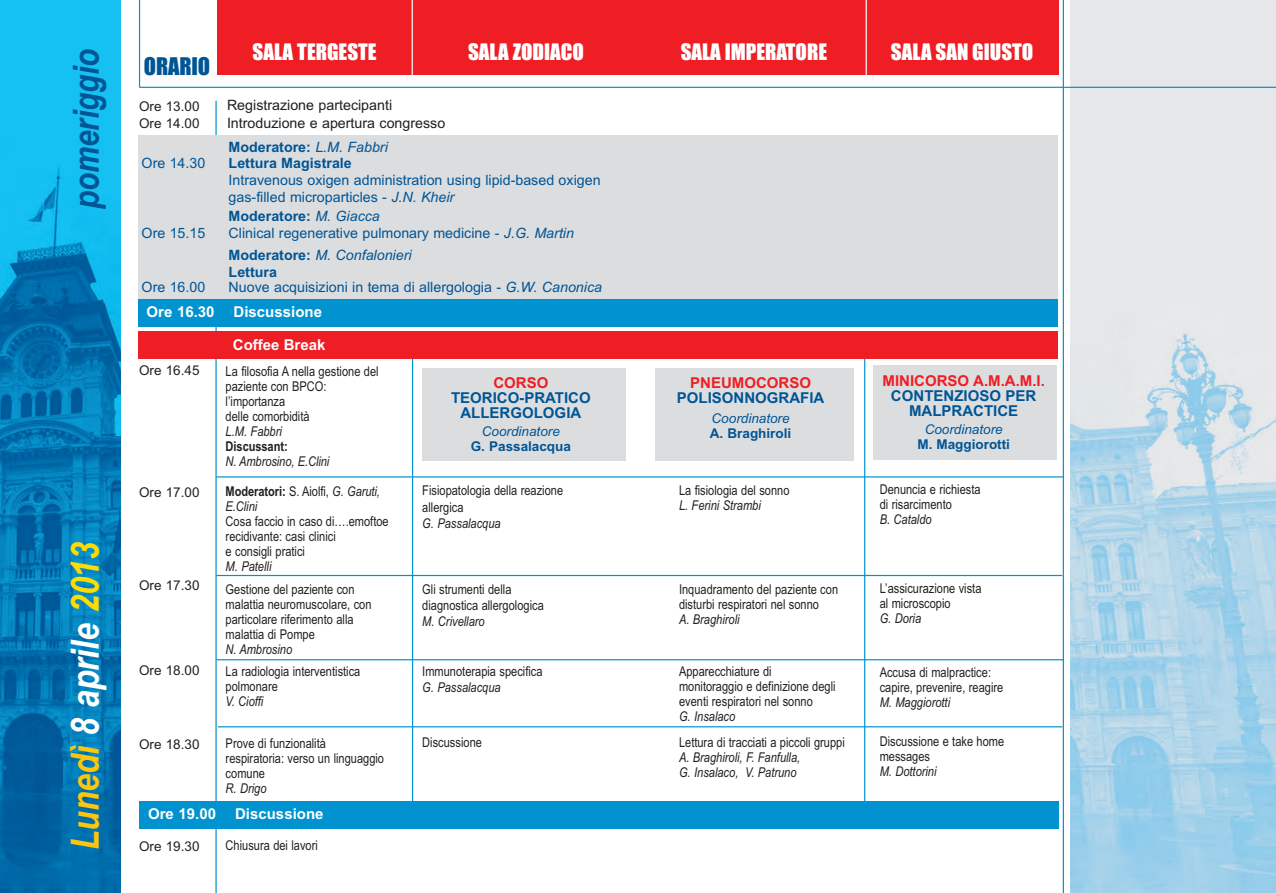
<style>
.page{position:relative;width:1276px;height:893px;background:#fff}
.page>*{position:absolute;margin:0;border:0;box-sizing:border-box;transform-origin:0 0}
.t1{font:italic 700 39px "Arial Narrow";color:#fff}
.t2{font:italic 700 36px "Arial Narrow";color:#005595}
.t3{font:22.5px "Impact";letter-spacing:-.005em;color:#005595}
.t4{font:21px "Impact";color:#fff}
.t5{font:700 15px/15px "Arial";color:#005595;text-align:center}
.t6{font:700 15px "Arial";color:#fff}
.t7{font:700 15px "Arial";color:#ee1e24}
.t8{font:14.25px/16.5px "Arial";color:#005595}
.t9{font:700 14.25px "Arial";color:#005595}
.t10{font:14.25px/18px "Arial";color:#231f20}
.t11{font:13.5px/15px "Arial Narrow";color:#231f20}
.t12{font:italic 13.5px/15px "Arial Narrow";color:#231f20}
.t13{font:13.5px/16.5px "Arial";color:#231f20}
.t14{font:700 13.5px "Arial";color:#005595}
.t15{font:italic 13.5px "Arial";color:#005595}
.t16{font:700 13.5px "Arial Narrow";letter-spacing:-.005em;color:#231f20}
.s1{font-weight:400;font-style:italic}
.s2{font-style:italic}
.s3{font-weight:700}
.s4{color:#fec50d}
.s5{color:#ffdc01}
.s6{font-weight:700;font-style:normal}
.s7{font-style:normal}
</style>
<div class="page">
<div style="left:1070px;top:0;width:206px;height:893px;background:#e6e7e9"></div>
<img style="left:1070px;top:333px;width:206px;height:560px">
<div style="left:0;top:0;width:121px;height:893px;background:#15c0f2"></div>
<img style="left:0;top:167px;width:121px;height:726px">
<div style="left:217px;top:0;width:841px;height:75px;background:#ee1e24"></div>
<hr style="left:215px;top:101px;width:2px;height:792px;background:#0093d0">
<hr style="left:139px;top:0;width:1px;height:88px;background:#0093d0">
<hr style="left:412px;top:346px;width:1px;height:476px;background:#0093d0">
<hr style="left:411px;top:0;width:2px;height:144px;background:#fff">
<hr style="left:864px;top:337px;width:1px;height:475px;background:#0093d0">
<hr style="left:865px;top:0;width:2px;height:144px;background:#fff">
<hr style="left:1062px;top:0;width:2px;height:893px;background:#0093d0">
<div style="left:138px;top:135px;width:919px;height:165px;background:#dcdddf"></div>
<div style="left:138px;top:331px;width:919px;height:28px;background:#ee1e24"></div>
<hr style="left:216px;top:476px;width:847px;height:2px;background:#0093d0">
<hr style="left:216px;top:575px;width:846px;height:1px;background:#0093d0">
<hr style="left:140px;top:87px;width:1136px;height:1px;background:#0093d0">
<hr style="left:216px;top:659px;width:847px;height:1px;background:#0093d0">
<hr style="left:218px;top:726px;width:844px;height:1px;background:#0093d0">
<div style="left:422px;top:368px;width:203px;height:93px;background:#dcdddf"></div>
<div style="left:655px;top:368px;width:199px;height:92px;background:#dcdddf"></div>
<div style="left:873px;top:365px;width:183px;height:95px;background:#dcdddf"></div>
<div style="left:139px;top:801px;width:920px;height:27px;background:#0093d0"></div>
<div style="left:138px;top:299px;width:919px;height:28px;background:#0093d0"></div>
<h2 class="t2" style="left:65px;top:209px;width:162px;rotate:-90deg">pomeriggio</h2>
<h3 class="t4" style="left:252px;top:40px;width:126px">SALA TERGESTE</h3>
<h3 class="t4" style="left:468px;top:40px;width:117px">SALA ZODIACO</h3>
<h3 class="t3" style="left:144px;top:54px;width:68px">ORARIO</h3>
<p class="t10" style="left:227px;top:96px;width:220px">Registrazione partecipanti<br>Introduzione e apertura congresso</p>
<p class="t13" style="left:139px;top:98px;width:62px">Ore 13.00<br>Ore 14.00</p>
<p class="t9" style="left:229px;top:139px;width:161px">Moderatore: <span class="s1">L.M. Fabbri</span></p>
<p class="t8" style="left:142px;top:155px;width:65px">Ore 14.30</p>
<p class="t9" style="left:229px;top:155px;width:125px">Lettura Magistrale</p>
<p class="t8" style="left:229px;top:172px;width:373px">Intravenous oxigen administration using lipid-based oxigen gas-filled microparticles - <span class="s2">J.N. Kheir</span></p>
<p class="t9" style="left:229px;top:208px;width:153px">Moderatore: <span class="s1">M. Giacca</span></p>
<p class="t8" style="left:142px;top:224px;width:65px">Ore 15.15</p>
<p class="t8" style="left:229px;top:221px;width:347px;line-height:22.5px">Clinical regenerative pulmonary medicine - <span class="s2">J.G. Martin<br></span><span class="s3">Moderatore:</span> <span class="s2">M. Confalonieri</span></p>
<p class="t9" style="left:229px;top:263px;width:50px">Lettura</p>
<p class="t8" style="left:142px;top:278px;width:65px">Ore 16.00</p>
<p class="t8" style="left:229px;top:278px;width:375px">Nuove acquisizioni in tema di allergologia - <span class="s2">G.W. Canonica</span></p>
<p class="t6" style="left:147px;top:303px;width:69px">Ore 16.30</p>
<p class="t6" style="left:234px;top:303px;width:90px">Discussione</p>
<h1 class="t1" style="left:63px;top:850px;width:310px;rotate:-90deg"><span class="s4">Lunedì</span> 8 aprile <span class="s5">2013</span></h1>
<p class="t13" style="left:139px;top:362px;width:62px">Ore 16.45</p>
<p class="t13" style="left:139px;top:484px;width:62px">Ore 17.00</p>
<p class="t13" style="left:139px;top:577px;width:62px">Ore 17.30</p>
<p class="t13" style="left:139px;top:662px;width:62px">Ore 18.00</p>
<p class="t13" style="left:139px;top:736px;width:62px">Ore 18.30</p>
<p class="t6" style="left:233px;top:336px;width:94px">Coffee Break</p>
<p class="t11" style="left:226px;top:364px;width:154px">La filosofia A nella gestione del paziente con BPCO: l’importanza<br>delle comorbidità</p>
<p class="t12" style="left:226px;top:424px;width:58px">L.M. Fabbri</p>
<p class="t16" style="left:226px;top:438px;width:64px">Discussant:</p>
<p class="t12" style="left:226px;top:454px;width:105px">N. Ambrosino, E.Clini</p>
<p class="t12" style="left:226px;top:484px;width:156px"><span class="s6">Moderatori:</span> <span class="s7">S. Aiolfi,</span> G. Garuti,<br>E.Clini</p>
<p class="t11" style="left:226px;top:514px;width:165px">Cosa faccio in caso di….emoftoe recidivante: casi clinici<br>e consigli pratici</p>
<p class="t12" style="left:226px;top:559px;width:47px">M. Patelli</p>
<p class="t11" style="left:226px;top:581px;width:147px">Gestione del paziente con malattia neuromuscolare, con particolare riferimento alla malattia di Pompe</p>
<p class="t12" style="left:226px;top:641px;width:68px">N. Ambrosino</p>
<p class="t11" style="left:226px;top:664px;width:136px">La radiologia interventistica polmonare</p>
<p class="t12" style="left:226px;top:694px;width:39px">V. Cioffi</p>
<p class="t11" style="left:226px;top:736px;width:160px">Prove di funzionalità respiratoria: verso un linguaggio comune</p>
<p class="t12" style="left:226px;top:781px;width:42px">R. Drigo</p>
<p class="t6" style="left:148px;top:805px;width:69px">Ore 19.00</p>
<p class="t6" style="left:235px;top:805px;width:90px">Discussione</p>
<p class="t13" style="left:139px;top:838px;width:62px">Ore 19.30</p>
<p class="t11" style="left:226px;top:838px;width:94px">Chiusura dei lavori</p>
<p class="t7" style="left:493px;top:374px;width:57px">CORSO</p>
<p class="t5" style="left:451px;top:390px;width:141px">TEORICO-PRATICO<br>ALLERGOLOGIA</p>
<p class="t15" style="left:482px;top:423px;width:80px">Coordinatore</p>
<p class="t14" style="left:471px;top:438px;width:102px">G. Passalacqua</p>
<p class="t11" style="left:422px;top:483px;width:142px;line-height:16.2px">Fisiopatologia della reazione allergica</p>
<p class="t12" style="left:422px;top:516px;width:80px">G. Passalacqua</p>
<p class="t11" style="left:422px;top:581px;width:123px;line-height:16.2px">Gli strumenti della diagnostica allergologica</p>
<p class="t12" style="left:422px;top:614px;width:64px">M. Crivellaro</p>
<p class="t11" style="left:422px;top:664px;width:122px">Immunoterapia specifica</p>
<p class="t12" style="left:422px;top:680px;width:80px">G. Passalacqua</p>
<p class="t11" style="left:422px;top:734px;width:61px">Discussione</p>
<h3 class="t4" style="left:680px;top:40px;width:148px">SALA IMPERATORE</h3>
<h3 class="t4" style="left:891px;top:40px;width:144px">SALA SAN GIUSTO</h3>
<p class="t7" style="left:690px;top:374px;width:122px">PNEUMOCORSO</p>
<p class="t5" style="left:677px;top:391px;width:149px">POLISONNOGRAFIA</p>
<p class="t15" style="left:711px;top:410px;width:80px">Coordinatore</p>
<p class="t14" style="left:710px;top:425px;width:83px">A. Braghiroli</p>
<p class="t11" style="left:679px;top:482px;width:112px">La fisiologia del sonno</p>
<p class="t12" style="left:679px;top:497px;width:83px">L. Ferini Strambi</p>
<p class="t11" style="left:679px;top:581px;width:161px">Inquadramento del paziente con disturbi respiratori nel sonno</p>
<p class="t12" style="left:679px;top:611px;width:62px">A. Braghiroli</p>
<p class="t11" style="left:679px;top:664px;width:158px">Apparecchiature di monitoraggio e definizione degli eventi respiratori nel sonno</p>
<p class="t12" style="left:679px;top:709px;width:58px">G. Insalaco</p>
<p class="t11" style="left:679px;top:734px;width:167px">Lettura di tracciati a piccoli gruppi</p>
<p class="t12" style="left:679px;top:749px;width:123px">A. Braghiroli, F. Fanfulla,<br>G. Insalaco, V. Patruno</p>
<p class="t7" style="left:882px;top:372px;width:164px">MINICORSO A.M.A.M.I.</p>
<p class="t5" style="left:891px;top:389px;width:147px">CONTENZIOSO PER<br>MALPRACTICE</p>
<p class="t15" style="left:924px;top:422px;width:80px">Coordinatore</p>
<p class="t14" style="left:917px;top:437px;width:94px">M. Maggiorotti</p>
<p class="t11" style="left:879px;top:482px;width:102px">Denuncia e richiesta di risarcimento</p>
<p class="t12" style="left:879px;top:512px;width:54px">B. Cataldo</p>
<p class="t11" style="left:879px;top:581px;width:103px">L’assicurazione vista al microscopio</p>
<p class="t12" style="left:879px;top:611px;width:43px">G. Doria</p>
<p class="t11" style="left:879px;top:665px;width:125px">Accusa di malpractice: capire, prevenire, reagire</p>
<p class="t12" style="left:879px;top:695px;width:72px">M. Maggiorotti</p>
<p class="t11" style="left:879px;top:734px;width:126px">Discussione e take home messages</p>
<p class="t12" style="left:879px;top:764px;width:58px">M. Dottorini</p>
</div>
